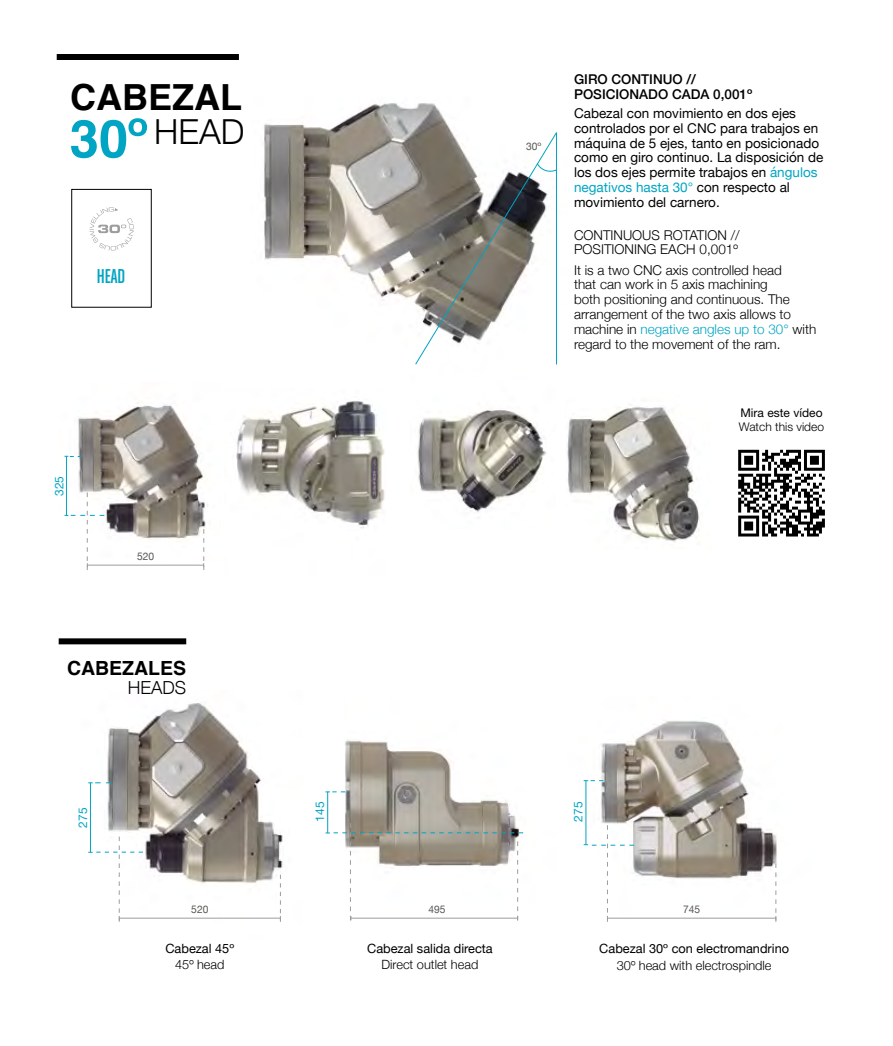
<style>
.page{position:relative;width:893px;height:1046px;background:#fff}
.page>*{position:absolute;margin:0;border:0;box-sizing:border-box;transform-origin:0 0}
.t1{font:700 36px "Helvetica";color:#000}
.t2{font:300 34.5px "Helvetica Neue";color:#000}
.t3{font:21.3px "Chalet Comprime Cologne Eighty";color:#00a5c3}
.t4{font:700 19.5px "Helvetica";color:#000}
.t5{font:300 18px "Helvetica Neue";color:#000}
.t6{font:300 13.5px/14.9px "Helvetica Neue";color:#000}
.t7{font:13.5px/14.9px "Helvetica Neue";color:#000}
.t8{font:500 13.5px/14.9px "Helvetica Neue";color:#000}
.t9{font:12.75px "Helvetica Neue";color:#000}
.t10{font:300 12.75px "Helvetica Neue";color:#000}
.t11{font:300 12px "Helvetica Neue LT Std";color:#000}
.t12{font:12px "Helvetica Neue LT Std";color:#000}
.t13{font:12px "Helvetica Neue";color:#00a5c3}
.t14{font:10.5px "Helvetica Neue";color:#575756}
.s1{font-family:"Helvetica";font-weight:700;font-size:52.65px;color:#00a5c3}
.s2{color:#00a5c3}
</style>
<div class="page">
<img style="left:264px;top:103px;width:187px;height:198px">
<img style="left:88px;top:703px;width:195px;height:218px">
<hr style="left:90px;top:783px;width:1px;height:69px;background:#00a5c3">
<svg style="left:88px;top:782px;width:24px;height:1px"></svg>
<img style="left:344px;top:739px;width:180px;height:95px">
<hr style="left:327px;top:792px;width:1px;height:41px;background:#00a5c3">
<svg style="left:325px;top:791px;width:20px;height:1px"></svg>
<img style="left:583px;top:721px;width:194px;height:201px">
<hr style="left:586px;top:781px;width:1px;height:64px;background:#00a5c3">
<svg style="left:584px;top:780px;width:19px;height:1px"></svg>
<img style="left:417px;top:408px;width:130px;height:110px">
<img style="left:236px;top:401px;width:149px;height:127px">
<img style="left:567px;top:406px;width:133px;height:137px">
<img style="left:64px;top:403px;width:144px;height:158px">
<hr style="left:66px;top:456px;width:1px;height:59px;background:#00a5c3">
<hr style="left:87px;top:565px;width:117px;height:1px;background:#9d9d9c">
<svg style="left:65px;top:456px;width:17px;height:1px"></svg>
<svg style="left:65px;top:493px;width:39px;height:77px"></svg>
<svg style="left:203px;top:529px;width:1px;height:41px"></svg>
<div style="left:59px;top:638px;width:127px;height:6px;background:#000"></div>
<div style="left:57px;top:54px;width:182px;height:6px;background:#000"></div>
<svg style="left:738px;top:450px;width:87px;height:87px"></svg>
<div style="left:71px;top:189px;width:81px;height:119px;border:1px solid #000"></div>
<svg style="left:90px;top:207px;width:44px;height:44px"></svg>
<hr style="left:119px;top:918px;width:161px;height:1px;background:#9d9d9c">
<svg style="left:88px;top:837px;width:55px;height:85px"></svg>
<svg style="left:280px;top:875px;width:1px;height:47px"></svg>
<svg style="left:325px;top:823px;width:198px;height:97px"></svg>
<hr style="left:607px;top:918px;width:169px;height:1px;background:#9d9d9c">
<svg style="left:584px;top:825px;width:50px;height:97px"></svg>
<svg style="left:775px;top:863px;width:1px;height:59px"></svg>
<svg style="left:414px;top:131px;width:143px;height:234px"></svg>
<h1 class="t1" style="left:70px;top:68px;width:173px">CABEZAL</h1>
<h2 class="t2" style="left:70px;top:104px;width:176px"><span class="s1">30º</span> HEAD</h2>
<h3 class="t3" style="left:97px;top:264px;width:30px">HEAD</h3>
<p class="t13" style="left:52px;top:496px;width:22px;rotate:-90deg">325</p>
<p class="t14" style="left:137px;top:548px;width:19px">520</p>
<h3 class="t4" style="left:67px;top:652px;width:121px">CABEZALES</h3>
<h3 class="t5" style="left:128px;top:673px;width:60px">HEADS</h3>
<p class="t14" style="left:526px;top:139px;width:17px">30º</p>
<p class="t8" style="left:574px;top:70px;width:180px">GIRO CONTINUO //<br>POSICIONADO CADA 0,001º</p>
<p class="t7" style="left:574px;top:106px;width:251px">Cabezal con movimiento en dos ejes controlados por el CNC para trabajos en máquina de 5 ejes, tanto en posicionado como en giro continuo. La disposición de los dos ejes permite trabajos en <span class="s2">ángulos negativos hasta 30°</span> con respecto al movimiento del carnero.</p>
<p class="t6" style="left:574px;top:226px;width:167px">CONTINUOUS ROTATION //<br>POSITIONING EACH 0,001º</p>
<p class="t6" style="left:574px;top:261px;width:244px">It is a two CNC axis controlled head<br>that can work in 5 axis machining<br>both positioning and continuous. The arrangement of the two axis allows to machine in <span class="s2">negative angles up to 30°</span> with regard to the movement of the ram.</p>
<p class="t12" style="left:740px;top:406px;width:84px">Mira este vídeo</p>
<p class="t11" style="left:739px;top:420px;width:87px">Watch this video</p>
<p class="t13" style="left:76px;top:828px;width:22px;rotate:-90deg">275</p>
<p class="t13" style="left:313px;top:822px;width:22px;rotate:-90deg">145</p>
<p class="t13" style="left:571px;top:822px;width:22px;rotate:-90deg">275</p>
<p class="t14" style="left:191px;top:901px;width:19px">520</p>
<p class="t14" style="left:428px;top:901px;width:19px">495</p>
<p class="t14" style="left:683px;top:901px;width:19px">745</p>
<p class="t9" style="left:165px;top:939px;width:70px">Cabezal 45º</p>
<p class="t10" style="left:175px;top:954px;width:51px">45º head</p>
<p class="t9" style="left:367px;top:939px;width:127px">Cabezal salida directa</p>
<p class="t10" style="left:381px;top:954px;width:98px">Direct outlet head</p>
<p class="t9" style="left:599px;top:940px;width:191px">Cabezal 30º con electromandrino</p>
<p class="t10" style="left:617px;top:955px;width:156px">30º head with electrospindle</p>
</div>
